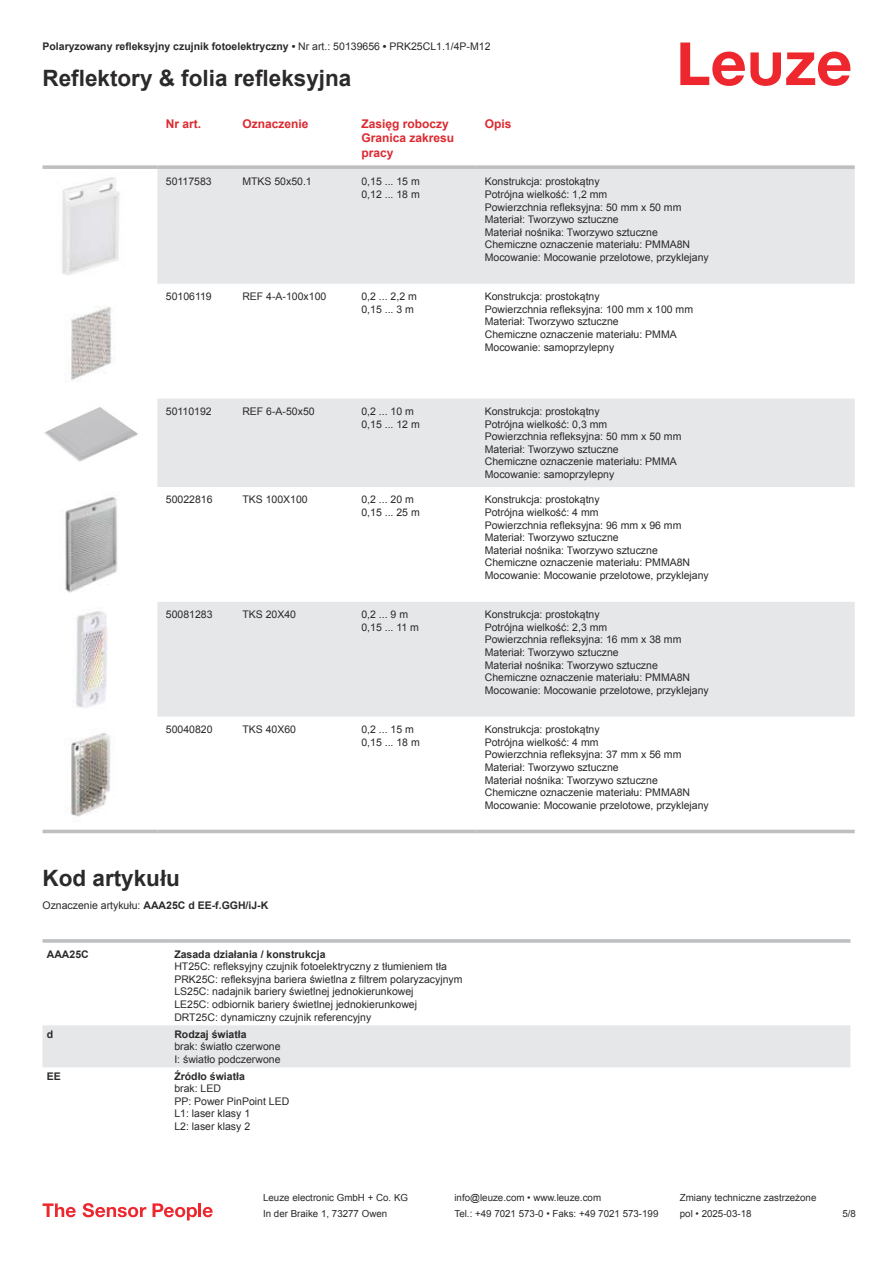
<style>
.page{position:relative;width:893px;height:1263px;background:#fff}
.page>*{position:absolute;margin:0;border:0;box-sizing:border-box;transform-origin:0 0}
.t1{font:700 22.5px "Arial";color:#2b292a}
.t2{font:700 12px/14.4px "Arial";color:#db2a30}
.t3{font:10.5px/12.6px "Arial";color:#2b292a}
.t4{font:700 10.5px "Arial";color:#2b292a}
.t5{font:9.75px "Arial";color:#2b292a}
.s1{font-weight:400}
</style>
<div class="page">
<svg style="left:680px;top:43px;width:170px;height:43px"></svg>
<svg style="left:157px;top:169px;width:698px;height:548px;fill:#e6e7e9"></svg>
<svg style="left:43px;top:165px;width:114px;height:4px"></svg>
<svg style="left:157px;top:165px;width:77px;height:4px"></svg>
<svg style="left:234px;top:165px;width:119px;height:4px"></svg>
<svg style="left:353px;top:165px;width:123px;height:4px"></svg>
<svg style="left:476px;top:165px;width:379px;height:4px;background:#c3c5c7"></svg>
<hr style="left:43px;top:830px;width:114px;height:3px;background:#bdbfc1">
<hr style="left:157px;top:830px;width:77px;height:3px;background:#bdbfc1">
<hr style="left:234px;top:830px;width:119px;height:3px;background:#bdbfc1">
<hr style="left:353px;top:830px;width:123px;height:3px;background:#bdbfc1">
<hr style="left:476px;top:830px;width:379px;height:3px;background:#bdbfc1">
<img style="left:62px;top:177px;width:58px;height:98px">
<img style="left:71px;top:307px;width:41px;height:74px">
<img style="left:44px;top:407px;width:94px;height:55px">
<img style="left:65px;top:497px;width:53px;height:96px">
<img style="left:73px;top:611px;width:34px;height:97px">
<img style="left:70px;top:733px;width:40px;height:84px">
<svg style="left:43px;top:1067px;width:807px;height:1px"></svg>
<div style="left:43px;top:1025px;width:807px;height:42px;background:#e6e7e9"></div>
<hr style="left:43px;top:939px;width:127px;height:4px;background:#bdbfc1">
<hr style="left:170px;top:939px;width:680px;height:4px;background:#c4c6c8">
<svg style="left:43px;top:1203px;width:33px;height:14px"></svg>
<svg style="left:83px;top:1203px;width:63px;height:14px"></svg>
<svg style="left:153px;top:1203px;width:44px;height:17px"></svg>
<hr style="left:198px;top:1203px;width:3px;height:14px;background:#ed272d">
<svg style="left:203px;top:1207px;width:10px;height:10px"></svg>
<p class="t4" style="left:43px;top:43px;width:449px">Polaryzowany refleksyjny czujnik fotoelektryczny • <span class="s1">Nr art.: 50139656</span> • <span class="s1">PRK25CL1.1/4P-M12</span></p>
<h1 class="t1" style="left:43px;top:70px;width:310px">Reflektory &amp; folia refleksyjna</h1>
<p class="t2" style="left:166px;top:117px;width:37px">Nr art.</p>
<p class="t2" style="left:242px;top:117px;width:68px">Oznaczenie</p>
<p class="t2" style="left:361px;top:116px;width:94px">Zasięg roboczy<br>Granica zakresu pracy</p>
<p class="t2" style="left:485px;top:117px;width:28px">Opis</p>
<p class="t3" style="left:166px;top:175px;width:47px">50117583</p>
<p class="t3" style="left:242px;top:175px;width:71px">MTKS 50x50.1</p>
<p class="t3" style="left:361px;top:176px;width:60px">0,15 ... 15 m<br>0,12 ... 18 m</p>
<p class="t3" style="left:485px;top:175px;width:226px">Konstrukcja: prostokątny<br>Potrójna wielkość: 1,2 mm<br>Powierzchnia refleksyjna: 50 mm x 50 mm Materiał: Tworzywo sztuczne<br>Materiał nośnika: Tworzywo sztuczne Chemiczne oznaczenie materiału: PMMA8N Mocowanie: Mocowanie przelotowe, przyklejany</p>
<p class="t3" style="left:166px;top:291px;width:47px">50106119</p>
<p class="t3" style="left:242px;top:290px;width:86px">REF 4-A-100x100</p>
<p class="t3" style="left:361px;top:291px;width:57px">0,2 ... 2,2 m<br>0,15 ... 3 m</p>
<p class="t3" style="left:485px;top:290px;width:210px">Konstrukcja: prostokątny<br>Powierzchnia refleksyjna: 100 mm x 100 mm<br>Materiał: Tworzywo sztuczne<br>Chemiczne oznaczenie materiału: PMMA<br>Mocowanie: samoprzylepny</p>
<p class="t3" style="left:166px;top:406px;width:47px">50110192</p>
<p class="t3" style="left:242px;top:405px;width:74px">REF 6-A-50x50</p>
<p class="t3" style="left:361px;top:406px;width:60px">0,2 ... 10 m<br>0,15 ... 12 m</p>
<p class="t3" style="left:485px;top:405px;width:198px">Konstrukcja: prostokątny<br>Potrójna wielkość: 0,3 mm<br>Powierzchnia refleksyjna: 50 mm x 50 mm<br>Materiał: Tworzywo sztuczne<br>Chemiczne oznaczenie materiału: PMMA<br>Mocowanie: samoprzylepny</p>
<p class="t3" style="left:166px;top:493px;width:48px">50022816</p>
<p class="t3" style="left:242px;top:493px;width:67px">TKS 100X100</p>
<p class="t3" style="left:361px;top:494px;width:60px">0,2 ... 20 m<br>0,15 ... 25 m</p>
<p class="t3" style="left:485px;top:493px;width:226px">Konstrukcja: prostokątny<br>Potrójna wielkość: 4 mm<br>Powierzchnia refleksyjna: 96 mm x 96 mm Materiał: Tworzywo sztuczne<br>Materiał nośnika: Tworzywo sztuczne Chemiczne oznaczenie materiału: PMMA8N Mocowanie: Mocowanie przelotowe, przyklejany</p>
<p class="t3" style="left:166px;top:608px;width:48px">50081283</p>
<p class="t3" style="left:242px;top:608px;width:55px">TKS 20X40</p>
<p class="t3" style="left:361px;top:609px;width:59px">0,2 ... 9 m<br>0,15 ... 11 m</p>
<p class="t3" style="left:485px;top:608px;width:226px">Konstrukcja: prostokątny<br>Potrójna wielkość: 2,3 mm<br>Powierzchnia refleksyjna: 16 mm x 38 mm Materiał: Tworzywo sztuczne<br>Materiał nośnika: Tworzywo sztuczne Chemiczne oznaczenie materiału: PMMA8N Mocowanie: Mocowanie przelotowe, przyklejany</p>
<p class="t3" style="left:166px;top:723px;width:48px">50040820</p>
<p class="t3" style="left:242px;top:723px;width:55px">TKS 40X60</p>
<p class="t3" style="left:361px;top:724px;width:60px">0,2 ... 15 m<br>0,15 ... 18 m</p>
<p class="t3" style="left:485px;top:723px;width:226px">Konstrukcja: prostokątny<br>Potrójna wielkość: 4 mm<br>Powierzchnia refleksyjna: 37 mm x 56 mm Materiał: Tworzywo sztuczne<br>Materiał nośnika: Tworzywo sztuczne Chemiczne oznaczenie materiału: PMMA8N Mocowanie: Mocowanie przelotowe, przyklejany</p>
<h1 class="t1" style="left:43px;top:862px;width:139px">Kod artykułu</h1>
<p class="t4" style="left:43px;top:898px;width:227px"><span class="s1">Oznaczenie artykułu:</span> AAA25C d EE-f.GGH/iJ-K</p>
<p class="t4" style="left:47px;top:946px;width:43px">AAA25C</p>
<p class="t4" style="left:174px;top:946px;width:153px">Zasada działania / konstrukcja</p>
<p class="t3" style="left:174px;top:960px;width:290px">HT25C: refleksyjny czujnik fotoelektryczny z tłumieniem tła PRK25C: refleksyjna bariera świetlna z filtrem polaryzacyjnym LS25C: nadajnik bariery świetlnej jednokierunkowej<br>LE25C: odbiornik bariery świetlnej jednokierunkowej DRT25C: dynamiczny czujnik referencyjny</p>
<p class="t4" style="left:47px;top:1030px;width:8px">d</p>
<p class="t4" style="left:174px;top:1026px;width:74px">Rodzaj światła</p>
<p class="t3" style="left:174px;top:1040px;width:108px">brak: światło czerwone<br>I: światło podczerwone</p>
<p class="t4" style="left:47px;top:1072px;width:16px">EE</p>
<p class="t4" style="left:174px;top:1068px;width:72px">Źródło światła</p>
<p class="t3" style="left:174px;top:1083px;width:116px">brak: LED<br>PP: Power PinPoint LED<br>L1: laser klasy 1<br>L2: laser klasy 2</p>
<p class="t5" style="left:263px;top:1191px;width:146px">Leuze electronic GmbH + Co. KG</p>
<p class="t5" style="left:454px;top:1191px;width:148px">info@leuze.com • www.leuze.com</p>
<p class="t5" style="left:680px;top:1191px;width:138px">Zmiany techniczne zastrzeżone</p>
<p class="t5" style="left:263px;top:1210px;width:126px">In der Braike 1, 73277 Owen</p>
<p class="t5" style="left:454px;top:1207px;width:205px">Tel.: +49 7021 573-0 • Faks: +49 7021 573-199</p>
<p class="t5" style="left:680px;top:1207px;width:73px">pol • 2025-03-18</p>
<p class="t5" style="left:842px;top:1210px;width:15px">5 /8</p>
</div>
